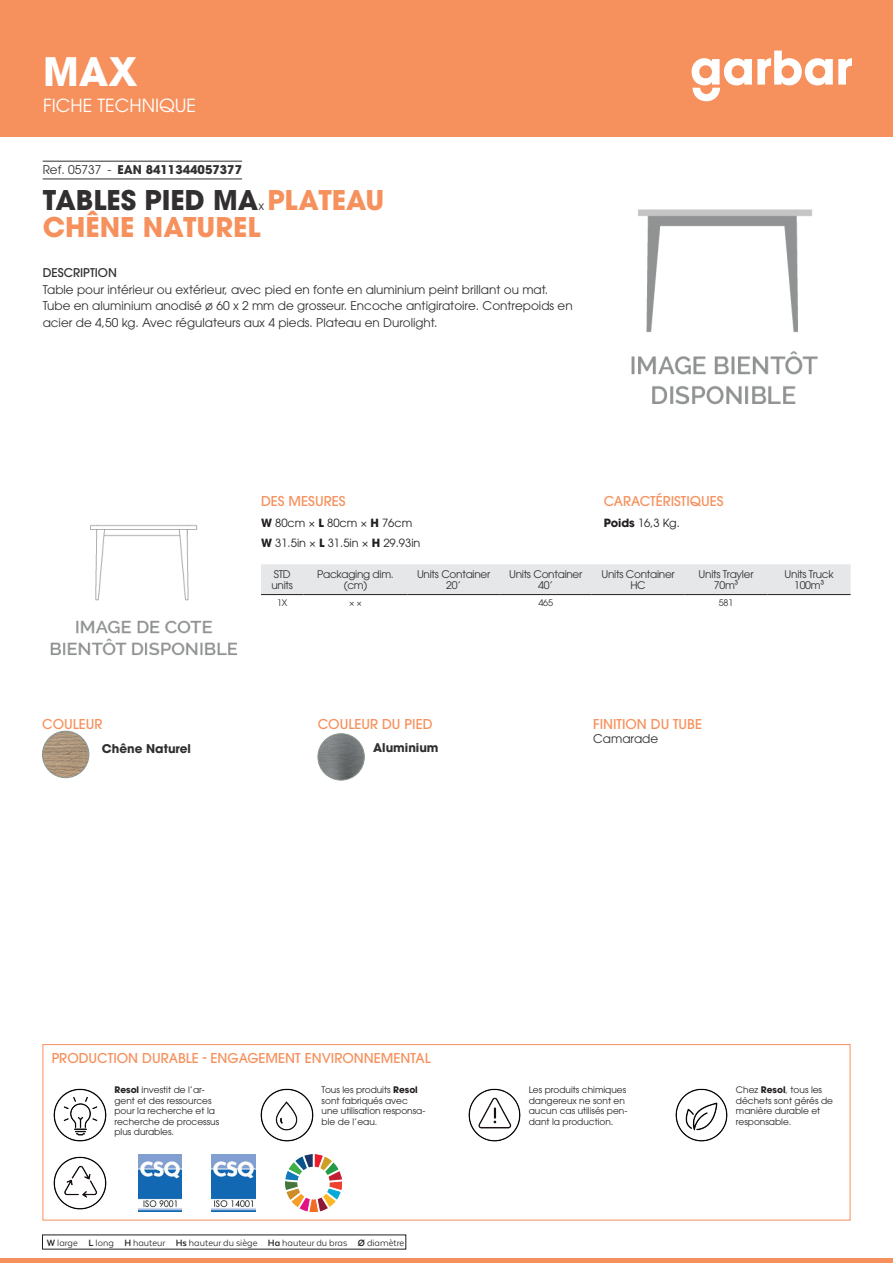
<style>
.page{position:relative;width:893px;height:1263px;background:#fff}
.page>*{position:absolute;margin:0;border:0;box-sizing:border-box;transform-origin:0 0}
.t1{font:700 39px "ITC Avant Garde Pro";color:#fff}
.t2{font:700 27px "ITC Avant Garde Pro";color:#312f30}
.t3{font:700 27px "ITC Avant Garde Pro";color:#f6915d}
.t4{font:18px "ITC Avant Garde Pro";color:#fff}
.t5{font:500 13.5px "ITC Avant Garde Pro";color:#f6915d}
.t6{font:12px/16.5px "ITC Avant Garde Pro";color:#312f30}
.t7{font:700 12px "ITC Avant Garde Pro";color:#312f30}
.t8{font:500 12px "ITC Avant Garde Pro";color:#312f30}
.t9{font:11.25px/20.4px "ITC Avant Garde Pro";color:#231f20}
.t10{font:10.5px/10.5px "ITC Avant Garde Pro";letter-spacing:-.025em;color:#312f30;text-align:center}
.t11{font:10.5px "Texta Alt";color:#231f20}
.t12{font:9px/10.5px "ITC Avant Garde Pro";color:#231f20}
.t13{font:9px "ITC Avant Garde Pro";letter-spacing:-.02em;color:#312f30}
.s1{font-weight:400}
.s2{color:#f6915d}
.s3{font-weight:700}
</style>
<div class="page">
<div style="left:0;top:0;width:893px;height:137px;background:#f6915d"></div>
<svg style="left:692px;top:51px;width:160px;height:50px"></svg>
<hr style="left:0;top:1259px;width:893px;height:4px;background:#f6915d">
<hr style="left:43px;top:161px;width:199px;height:1px;background:#312f30">
<hr style="left:43px;top:179px;width:199px;height:1px;background:#312f30">
<img style="left:631px;top:209px;width:187px;height:196px">
<img style="left:42px;top:731px;width:47px;height:47px;border-radius:23px">
<div style="left:42px;top:731px;width:47px;height:47px;border:1px solid #89948d;border-radius:50%"></div>
<img style="left:318px;top:734px;width:46px;height:46px;border-radius:23px">
<div style="left:318px;top:733px;width:46px;height:47px;border:1px solid #89948d;border-radius:50%"></div>
<img style="left:50px;top:524px;width:188px;height:131px">
<div style="left:261px;top:564px;width:590px;height:30px;background:#e6e7e9"></div>
<hr style="left:261px;top:594px;width:42px;height:1px;background:#231f20">
<hr style="left:303px;top:594px;width:105px;height:1px;background:#231f20">
<hr style="left:408px;top:594px;width:92px;height:1px;background:#231f20">
<hr style="left:500px;top:594px;width:92px;height:1px;background:#231f20">
<hr style="left:592px;top:594px;width:92px;height:1px;background:#231f20">
<hr style="left:684px;top:594px;width:84px;height:1px;background:#231f20">
<hr style="left:768px;top:594px;width:83px;height:1px;background:#231f20">
<img style="left:53px;top:1088px;width:54px;height:54px">
<img style="left:260px;top:1088px;width:54px;height:54px">
<img style="left:468px;top:1088px;width:53px;height:54px">
<img style="left:675px;top:1088px;width:53px;height:54px">
<img style="left:53px;top:1156px;width:54px;height:54px">
<img style="left:138px;top:1155px;width:44px;height:56px">
<img style="left:212px;top:1155px;width:43px;height:56px">
<img style="left:285px;top:1155px;width:57px;height:56px">
<div style="left:43px;top:1044px;width:807px;height:176px;border:1px solid #f6915d"></div>
<h1 class="t1" style="left:43px;top:46px;width:96px">MAX</h1>
<h3 class="t4" style="left:43px;top:94px;width:155px">FICHE TECHNIQUE</h3>
<h3 class="t7" style="left:43px;top:162px;width:201px"><span class="s1">Ref. 05737 -</span> EAN 8411344057377</h3>
<h2 class="t2" style="left:43px;top:182px;width:343px">TABLES PIED MA <span class="s2">PLATEAU</span></h2>
<h3 class="t6" style="left:258px;top:197px;width:7px">x</h3>
<h2 class="t3" style="left:43px;top:209px;width:219px">CHÊNE NATUREL</h2>
<h3 class="t8" style="left:43px;top:265px;width:76px">DESCRIPTION</h3>
<p class="t6" style="left:43px;top:281px;width:531px">Table pour intérieur ou extérieur, avec pied en fonte en aluminium peint brillant ou mat.<br>Tube en aluminium anodisé ø 60 x 2 mm de grosseur. Encoche antigiratoire. Contrepoids en acier de 4,50 kg. Avec régulateurs aux 4 pieds. Plateau en Durolight.</p>
<h3 class="t5" style="left:42px;top:715px;width:62px">COULEUR</h3>
<h3 class="t7" style="left:102px;top:740px;width:91px">Chêne Naturel</h3>
<h3 class="t5" style="left:604px;top:493px;width:121px">CARACTÉRISTIQUES</h3>
<p class="t9" style="left:604px;top:512px;width:78px"><span class="s3">Poids</span> 16,3 Kg.</p>
<h3 class="t5" style="left:261px;top:493px;width:86px">DES MESURES</h3>
<p class="t9" style="left:261px;top:512px;width:161px"><span class="s3">W</span> 80cm × <span class="s3">L</span> 80cm × <span class="s3">H</span> 76cm<br><span class="s3">W</span> 31.5in × <span class="s3">L</span> 31.5in × <span class="s3">H</span> 29.93in</p>
<p class="t10" style="left:271px;top:569px;width:23px;text-align:left">STD units</p>
<p class="t10" style="left:317px;top:569px;width:78px">Packaging dim. (cm)</p>
<p class="t10" style="left:417px;top:569px;width:75px">Units Container<br>20’</p>
<p class="t10" style="left:509px;top:569px;width:75px">Units Container<br>40’</p>
<p class="t10" style="left:601px;top:569px;width:75px">Units Container<br>HC</p>
<p class="t10" style="left:699px;top:569px;width:56px">Units Trayler<br>70m³</p>
<p class="t10" style="left:785px;top:569px;width:51px">Units Truck<br>100m³</p>
<p class="t13" style="left:277px;top:597px;width:12px">1X</p>
<p class="t13" style="left:349px;top:597px;width:15px">× ×</p>
<p class="t13" style="left:538px;top:597px;width:16px">465</p>
<p class="t13" style="left:719px;top:597px;width:16px">581</p>
<h3 class="t5" style="left:318px;top:715px;width:116px">COULEUR DU PIED</h3>
<h3 class="t7" style="left:373px;top:740px;width:67px">Aluminium</h3>
<h3 class="t5" style="left:593px;top:715px;width:110px">FINITION DU TUBE</h3>
<h3 class="t6" style="left:593px;top:730px;width:67px">Camarade</h3>
<h3 class="t5" style="left:52px;top:1050px;width:380px">PRODUCTION DURABLE - ENGAGEMENT ENVIRONNEMENTAL</h3>
<p class="t12" style="left:114px;top:1085px;width:106px"><span class="s3">Resol</span> investit de l’ar&shy;gent et des ressources pour la recherche et la recherche de processus plus durables.</p>
<p class="t12" style="left:322px;top:1085px;width:105px">Tous les produits <span class="s3">Resol </span>sont fabriqués avec une utilisation responsa&shy;ble de l’eau.</p>
<p class="t12" style="left:529px;top:1085px;width:100px">Les produits chimiques dangereux ne sont en aucun cas utilisés pen&shy;dant la production.</p>
<p class="t12" style="left:736px;top:1085px;width:99px">Chez <span class="s3">Resol</span>, tous les déchets sont gérés de manière durable et responsable.</p>
<p class="t11" style="left:47px;top:1237px;width:359px"><span class="s3">W</span> large <span class="s3">L</span> long <span class="s3">H</span> hauteur <span class="s3">Hs</span> hauteur du siège <span class="s3">Ha</span> hauteur du bras <span class="s3">Ø</span> diamètre</p>
</div>
